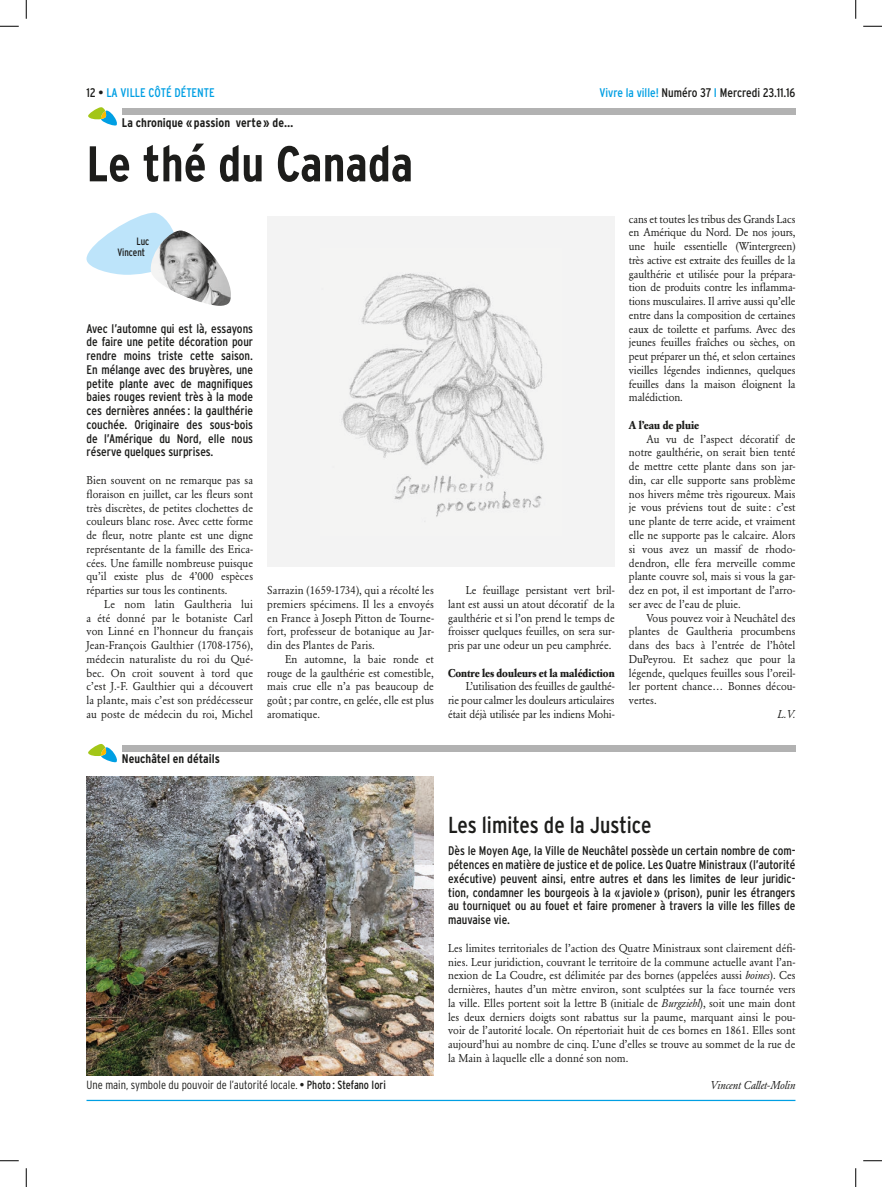
<style>
.page{position:relative;width:882px;height:1187px;background:#fff}
.page>*{position:absolute;margin:0;border:0;box-sizing:border-box;transform-origin:0 0}
.t1{font:700 condensed 50px "Interstate";color:#1d1d1b}
.t2{font:condensed 23.12px "Interstate";color:#1d1d1b}
.t3{font:condensed 12.5px/13.8px "Interstate";color:#1d1d1b;text-align:justify}
.t4{font:700 condensed 12.5px "Interstate";color:#1d1d1b}
.t5{font:condensed 12.5px "Interstate";color:#009fe3}
.t6{font:300 condensed 11.88px "Interstate";color:#1d1d1b}
.t7{font:11.25px/13.8px "Garamond BE";color:#1d1d1b;text-align:justify;scale:.95 1}
.t8{font:700 11.25px "Garamond BE";color:#1d1d1b;scale:.95 1}
.t9{font:italic 11.25px "Garamond BE";color:#1d1d1b;scale:.95 1}
.t10{font:condensed 10.62px/11.2px "Interstate";color:#1d1d1b;scale:.95 1}
.s1{color:#1d1d1b}
.s2{color:#009fe3}
.s3{font-weight:400}
.s4{font-style:italic}
</style>
<div class="page">
<hr style="left:86px;top:1099px;width:709px;height:1px;background:#009fe3">
<div style="left:122px;top:109px;width:673px;height:6px;background:#b2b2b2"></div>
<svg style="left:88px;top:107px;width:29px;height:18px"></svg>
<div style="left:122px;top:745px;width:673px;height:6px;background:#b2b2b2"></div>
<svg style="left:88px;top:744px;width:29px;height:18px"></svg>
<div style="left:267px;top:215px;width:347px;height:351px;background:#f3f3f3"></div>
<img style="left:341px;top:273px;width:203px;height:244px">
<img style="left:86px;top:776px;width:348px;height:299px">
<svg style="left:86px;top:213px;width:87px;height:62px"></svg>
<img style="left:151px;top:230px;width:80px;height:76px">
<svg style="left:0;top:25px;width:19px;height:2px"></svg>
<svg style="left:863px;top:25px;width:19px;height:2px"></svg>
<svg style="left:0;top:1160px;width:19px;height:1px"></svg>
<svg style="left:863px;top:1160px;width:19px;height:1px"></svg>
<svg style="left:25px;top:0;width:2px;height:19px"></svg>
<svg style="left:25px;top:1168px;width:2px;height:18px"></svg>
<svg style="left:855px;top:0;width:1px;height:19px"></svg>
<svg style="left:855px;top:1168px;width:1px;height:18px"></svg>
<p class="t5" style="left:86px;top:85px;width:130px"><span class="s1">12 •</span> LA VILLE CÔTÉ DÉTENTE</p>
<p class="t3" style="left:599px;top:85px;width:197px"><span class="s2">Vivre la ville!</span> Numéro 37 <span class="s2">I</span> Mercredi 23.11.16</p>
<p class="t4" style="left:122px;top:115px;width:173px">La chronique « passion verte » de…</p>
<h1 class="t1" style="left:86px;top:136px;width:328px">Le thé du Canada</h1>
<p class="t10" style="left:117px;top:235px;width:35px;text-indent:19px">Luc<br>Vincent</p>
<p class="t3" style="left:86px;top:321px;width:168px">Avec l’automne qui est là, essayons de faire une petite décoration pour rendre moins triste cette saison.<br>En mélange avec des bruyères, une petite plante avec de magnifiques baies rouges revient très à la mode ces dernières années : la gaulthérie couchée. Originaire des sous-bois de l’Amérique du Nord, elle nous réserve quelques surprises.</p>
<p class="t7" style="left:86px;top:473px;width:177px">Bien souvent on ne remarque pas sa floraison en juillet, car les fleurs sont très discrètes, de petites clochettes de couleurs blanc rose. Avec cette forme de fleur, notre plante est une digne représentante de la famille des Erica&shy;cées. Une famille nombreuse puisque qu’il existe plus de 4’000 espèces réparties sur tous les continents.</p>
<p class="t7" style="left:86px;top:597px;width:177px;text-indent:18px">Le nom latin Gaultheria lui a été donné par le botaniste Carl von Linné en l’honneur du français Jean-François Gaulthier (1708-1756), médecin naturaliste du roi du Qué&shy;bec. On croit souvent à tord que c’est J.-F. Gaulthier qui a découvert la plante, mais c’est son prédécesseur au poste de médecin du roi, Michel</p>
<p class="t4" style="left:122px;top:752px;width:99px">Neuchâtel en détails</p>
<p class="t7" style="left:267px;top:583px;width:177px">Sarrazin (1659-1734), qui a récolté les premiers spécimens. Il les a envoyés en France à Joseph Pitton de Tourne&shy;fort, professeur de botanique au Jar&shy;din des Plantes de Paris.</p>
<p class="t7" style="left:267px;top:652px;width:177px;text-indent:18px">En automne, la baie ronde et rouge de la gaulthérie est comestible, mais crue elle n’a pas beaucoup de goût ; par contre, en gelée, elle est plus aromatique.</p>
<p class="t7" style="left:448px;top:583px;width:177px;text-indent:18px">Le feuillage persistant vert bril&shy;lant est aussi un atout décoratif de la gaulthérie et si l’on prend le temps de froisser quelques feuilles, on sera sur&shy;pris par une odeur un peu camphrée.</p>
<p class="t8" style="left:448px;top:666px;width:177px">Contre les douleurs et la malédiction</p>
<p class="t7" style="left:448px;top:679px;width:177px;text-indent:18px">L’utilisation des feuilles de gaulthé&shy;rie pour calmer les douleurs articulaires était déjà utilisée par les indiens Mohi-</p>
<p class="t7" style="left:629px;top:212px;width:177px">cans et toutes les tribus des Grands Lacs en Amérique du Nord. De nos jours, une huile essentielle (Wintergreen) très active est extraite des feuilles de la gaulthérie et utilisée pour la prépara&shy;tion de produits contre les inflamma&shy;tions musculaires. Il arrive aussi qu’elle entre dans la composition de certaines eaux de toilette et parfums. Avec des jeunes feuilles fraîches ou sèches, on peut préparer un thé, et selon certaines vieilles légendes indiennes, quelques feuilles dans la maison éloignent la malédiction.</p>
<p class="t8" style="left:629px;top:418px;width:75px">A l’eau de pluie</p>
<p class="t7" style="left:629px;top:432px;width:177px;text-indent:18px">Au vu de l’aspect décoratif de notre gaulthérie, on serait bien tenté de mettre cette plante dans son jar&shy;din, car elle supporte sans problème nos hivers même très rigoureux. Mais je vous préviens tout de suite : c’est une plante de terre acide, et vraiment elle ne supporte pas le calcaire. Alors si vous avez un massif de rhodo&shy;dendron, elle fera merveille comme plante couvre sol, mais si vous la gar&shy;dez en pot, il est important de l’arro&shy;ser avec de l’eau de pluie.</p>
<p class="t7" style="left:629px;top:611px;width:177px;text-indent:18px">Vous pouvez voir à Neuchâtel des plantes de Gaultheria procumbens dans des bacs à l’entrée de l’hôtel DuPeyrou. Et sachez que pour la légende, quelques feuilles sous l’oreil&shy;ler portent chance… Bonnes décou&shy;vertes.</p>
<p class="t9" style="left:777px;top:707px;width:20px">L.V.</p>
<p class="t6" style="left:86px;top:1078px;width:301px">Une main, symbole du pouvoir de l’autorité locale. <span class="s3">• Photo : Stefano Iori</span></p>
<h2 class="t2" style="left:448px;top:811px;width:205px">Les limites de la Justice</h2>
<p class="t3" style="left:448px;top:844px;width:349px">Dès le Moyen Age, la Ville de Neuchâtel possède un certain nombre de com&shy;pétences en matière de justice et de police. Les Quatre Ministraux (l’autorité exécutive) peuvent ainsi, entre autres et dans les limites de leur juridic&shy;tion, condamner les bourgeois à la « javiole » (prison), punir les étrangers au tourniquet ou au fouet et faire promener à travers la ville les filles de mauvaise vie.</p>
<p class="t7" style="left:448px;top:941px;width:367px">Les limites territoriales de l’action des Quatre Ministraux sont clairement défi&shy;nies. Leur juridiction, couvrant le territoire de la commune actuelle avant l’an&shy;nexion de La Coudre, est délimitée par des bornes (appelées aussi <span class="s4">boines</span>). Ces dernières, hautes d’un mètre environ, sont sculptées sur la face tournée vers la ville. Elles portent soit la lettre B (initiale de <span class="s4">Burgziehl</span>), soit une main dont les deux derniers doigts sont rabattus sur la paume, marquant ainsi le pou&shy;voir de l’autorité locale. On répertoriait huit de ces bornes en 1861. Elles sont aujourd’hui au nombre de cinq. L’une d’elles se trouve au sommet de la rue de la Main à laquelle elle a donné son nom.</p>
<p class="t9" style="left:710px;top:1078px;width:91px">Vincent Callet-Molin</p>
</div>
